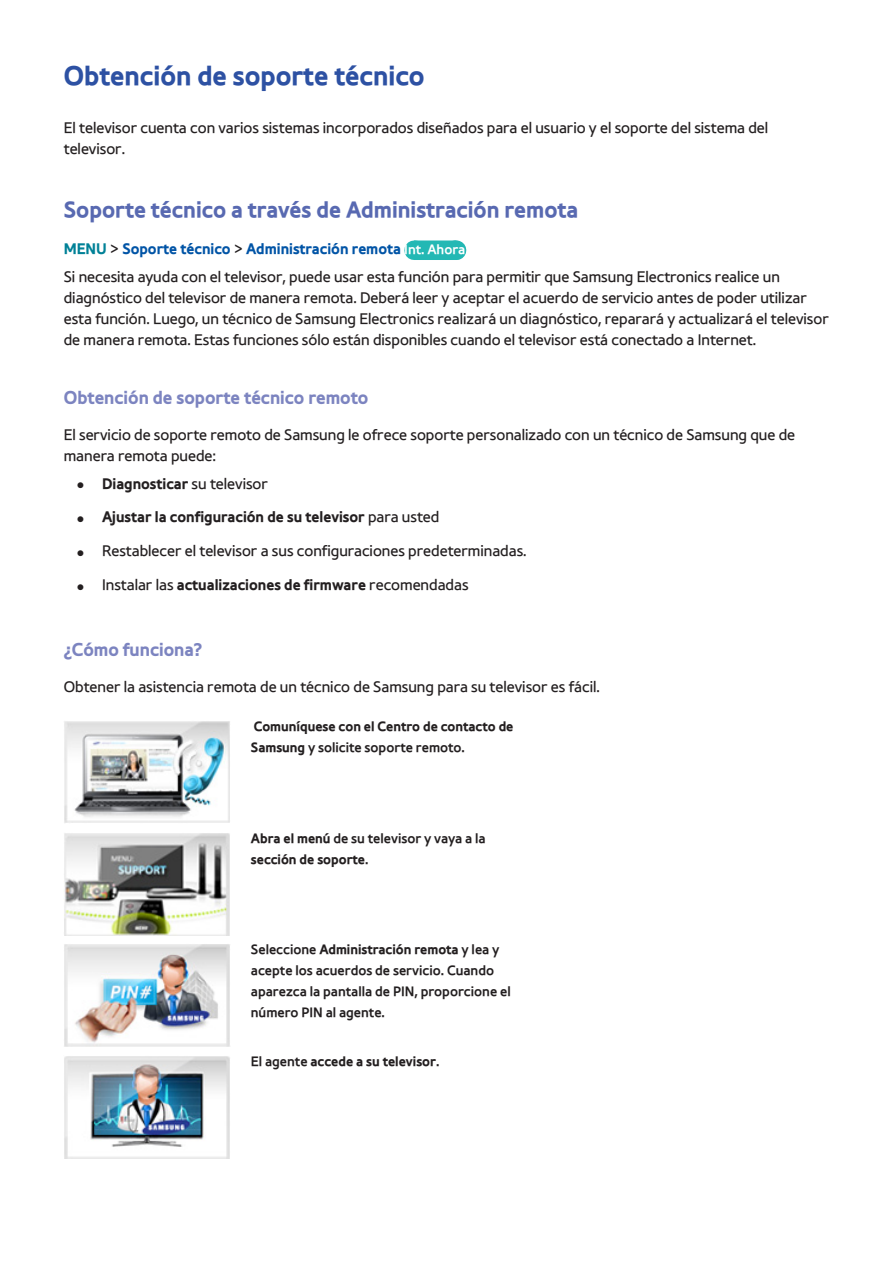
<style>
.page{position:relative;width:893px;height:1263px;background:#fff}
.page>*{position:absolute;margin:0;border:0;box-sizing:border-box;transform-origin:0 0}
.Heading1{font:27px "Samsung SVD Bold";color:#2d51a3}
.Heading2{font:22.5px "Samsung SVD Bold";color:#5869b1}
.Heading3{font:18px "Samsung SVD Bold";color:#7c84c0}
.Description{font:15px/21px "Samsung SVD Light";color:#231f20}
.t1{font:15px "Samsung SVD Bold";color:#231f20}
.Description-2{font:15px "Samsung SVD Bold";color:#0154a6}
.Description-Cell{font:13.5px/21px "Samsung SVD Bold";color:#231f20}
.Description-Cell-2{font:13.5px/21px "Samsung SVD Medium";color:#231f20}
.s1{color:#008197}
.s2{font-family:"Samsung SVD Light";color:#231f20}
.s3{font-family:"Samsung SVD Medium";font-size:13.5px;color:#fff}
.s4{font-family:"Arial";font-size:13.5px}
.s5{font-family:"Samsung SVD Light"}
.s6{font-family:"Samsung SVD Medium"}
.s7{font-family:"Samsung SVD Bold"}
</style>
<div class="page">
<div style="left:414px;top:240px;width:42px;height:20px;background:#23b8b4"></div>
<svg style="left:435px;top:240px;width:22px;height:20px"></svg>
<img style="left:64px;top:721px;width:166px;height:102px">
<img style="left:64px;top:833px;width:166px;height:102px">
<img style="left:64px;top:944px;width:166px;height:103px">
<img style="left:64px;top:1056px;width:166px;height:103px">
<p class="Heading1" style="left:64px;top:53px;width:362px">Obtención de soporte técnico</p>
<p class="Description" style="left:64px;top:117px;width:706px">El televisor cuenta con varios sistemas incorporados diseñados para el usuario y el soporte del sistema del televisor.</p>
<p class="Heading2" style="left:64px;top:191px;width:516px">Soporte técnico a través de Administración remota</p>
<p class="Description-2" style="left:64px;top:237px;width:403px"><span class="s1">MENU</span> <span class="s2">&gt;</span> Soporte técnico <span class="s2">&gt;</span> Administración remota <span class="s3">Int. Ahora</span></p>
<p class="Description" style="left:64px;top:265px;width:766px">Si necesita ayuda con el televisor, puede usar esta función para permitir que Samsung Electronics realice un diagnóstico del televisor de manera remota. Deberá leer y aceptar el acuerdo de servicio antes de poder utilizar esta función. Luego, un técnico de Samsung Electronics realizará un diagnóstico, reparará y actualizará el televisor de manera remota. Estas funciones sólo están disponibles cuando el televisor está conectado a Internet.</p>
<p class="Heading3" style="left:64px;top:383px;width:306px">Obtención de soporte técnico remoto</p>
<p class="Description" style="left:64px;top:424px;width:733px">El servicio de soporte remoto de Samsung le ofrece soporte personalizado con un técnico de Samsung que de manera remota puede:</p>
<p class="t1" style="left:77px;top:471px;width:193px"><span class="s4">●</span> Diagnosticar <span class="s5">su televisor</span></p>
<p class="t1" style="left:77px;top:505px;width:364px"><span class="s4">●</span> Ajustar la configuración de su televisor <span class="s5">para usted</span></p>
<p class="Description" style="left:77px;top:540px;width:452px"><span class="s4">●</span> Restablecer el televisor a sus configuraciones predeterminadas.</p>
<p class="t1" style="left:77px;top:572px;width:394px"><span class="s4">●</span> <span class="s5">Instalar las</span> actualizaciones de firmware <span class="s5">recomendadas</span></p>
<p class="Heading3" style="left:64px;top:635px;width:140px">¿Cómo funciona?</p>
<p class="Description" style="left:64px;top:675px;width:538px">Obtener la asistencia remota de un técnico de Samsung para su televisor es fácil.</p>
<p class="Description-Cell" style="left:251px;top:715px;width:264px">Comuníquese con el Centro de contacto de<br>Samsung <span class="s6">y solicite soporte remoto.</span></p>
<p class="Description-Cell" style="left:251px;top:827px;width:236px">Abra el menú <span class="s6">de su televisor y vaya a la </span>sección de soporte<span class="s6">.</span></p>
<p class="Description-Cell-2" style="left:251px;top:938px;width:261px">Seleccione <span class="s7">Administración remota</span> y lea y acepte los acuerdos de servicio. Cuando aparezca la pantalla de PIN, proporcione el número PIN al agente.</p>
<p class="Description-Cell" style="left:251px;top:1050px;width:190px"><span class="s6">El agente</span> accede a su televisor<span class="s6">.</span></p>
</div>
